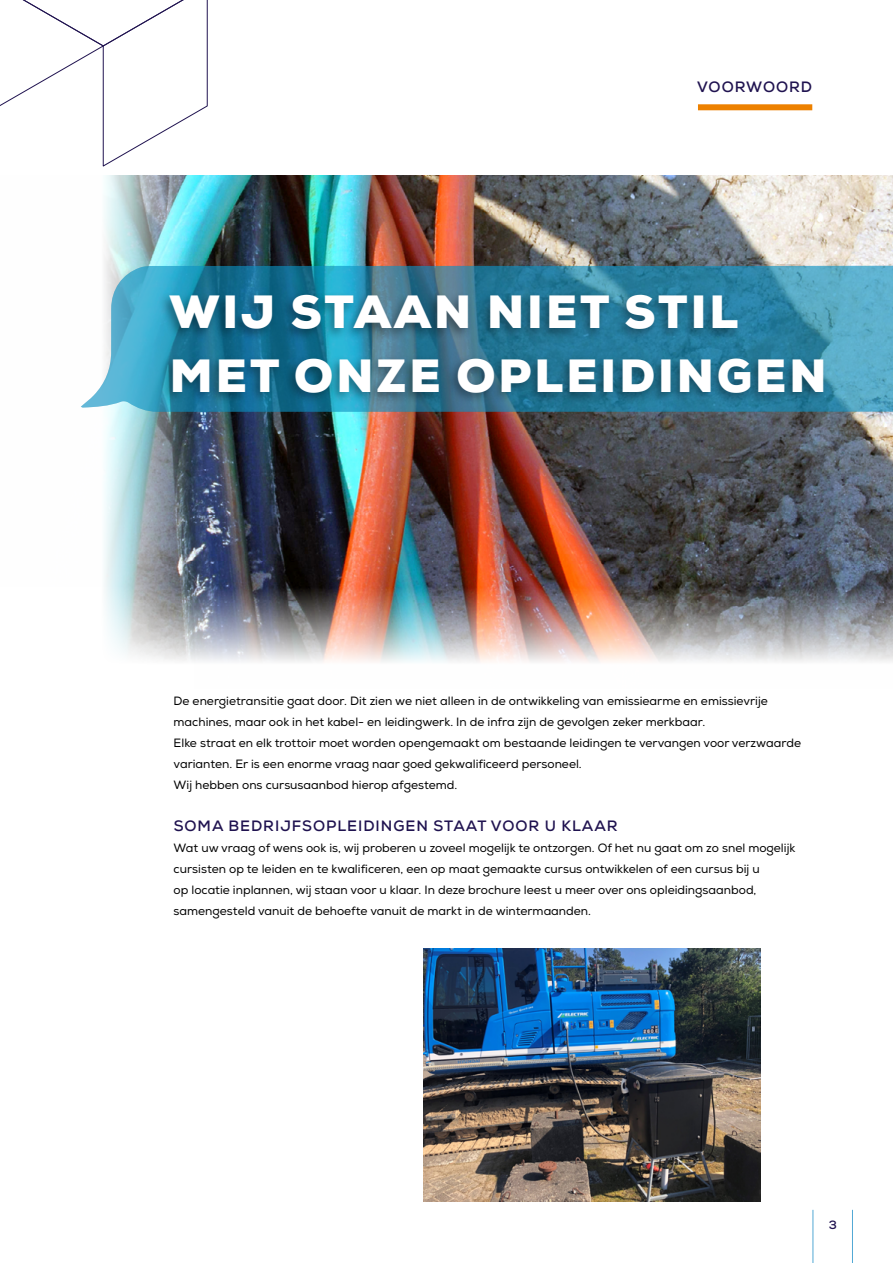
<style>
.page{position:relative;width:893px;height:1263px;background:#fff}
.page>*{position:absolute;margin:0;border:0;box-sizing:border-box;transform-origin:0 0}
.t1{font:900 46.5px/63px "Nexa";letter-spacing:.065em;color:#fff}
.t2{font:700 15px "Nexa";letter-spacing:.065em;color:#201350}
.t3{font:12px/21px "Nexa";color:#000}
.t4{font:700 12px "Nexa";color:#201350}
</style>
<div class="page">
<svg style="left:813px;top:1209px;width:40px;height:54px"></svg>
<svg style="left:0;top:0;width:208px;height:167px"></svg>
<img style="left:104px;top:176px;width:789px;height:486px">
<div style="left:698px;top:104px;width:114px;height:6px;background:#ed8100"></div>
<img style="left:423px;top:948px;width:338px;height:254px">
<svg style="left:81px;top:266px;width:812px;height:146px;background:#51a0bb"></svg>
<div style="left:157px;top:291px;width:671px;height:115px;background:#000;opacity:.4"></div>
<p class="t2" style="left:697px;top:77px;width:116px">VOORWOORD</p>
<h1 class="t1" style="left:170px;top:281px;width:658px">WIJ STAAN NIET STIL<br>MET ONZE OPLEIDINGEN</h1>
<p class="t3" style="left:174px;top:691px;width:629px">De energietransitie gaat door. Dit zien we niet alleen in de ontwikkeling van emissiearme en emissievrije machines, maar ook in het kabel- en leidingwerk. In de infra zijn de gevolgen zeker merkbaar.<br>Elke straat en elk trottoir moet worden opengemaakt om bestaande leidingen te vervangen voor verzwaarde varianten. Er is een enorme vraag naar goed gekwalificeerd personeel.<br>Wij hebben ons cursusaanbod hierop afgestemd.</p>
<p class="t2" style="left:174px;top:816px;width:445px">SOMA BEDRIJFSOPLEIDINGEN STAAT VOOR U KLAAR</p>
<p class="t3" style="left:174px;top:838px;width:623px">Wat uw vraag of wens ook is, wij proberen u zoveel mogelijk te ontzorgen. Of het nu gaat om zo snel mogelijk cursisten op te leiden en te kwalificeren, een op maat gemaakte cursus ontwikkelen of een cursus bij u<br>op locatie inplannen, wij staan voor u klaar. In deze brochure leest u meer over ons opleidingsaanbod, samengesteld vanuit de behoefte vanuit de markt in de wintermaanden.</p>
<p class="t4" style="left:829px;top:1217px;width:10px">3</p>
</div>
